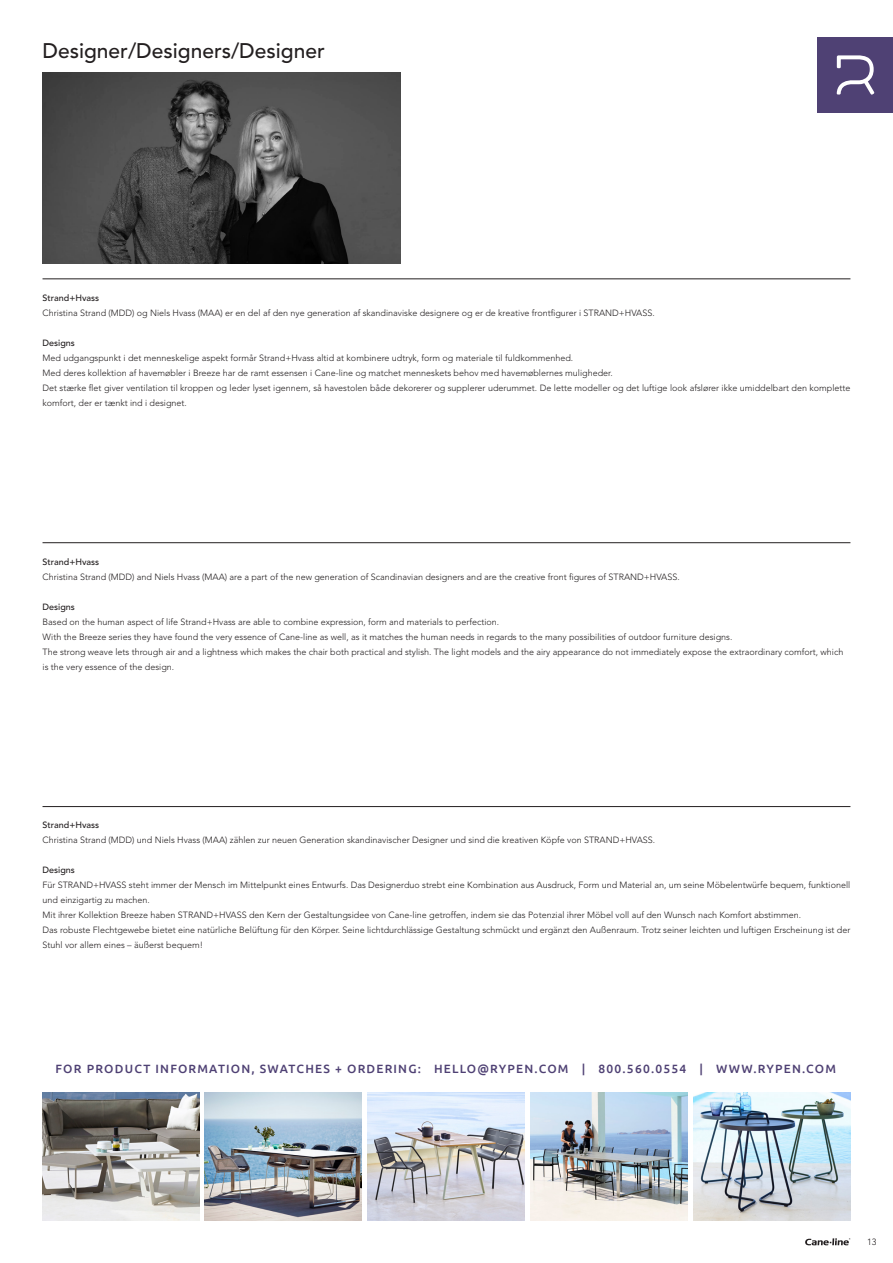
<style>
.page{position:relative;width:893px;height:1263px;background:#fff}
.page>*{position:absolute;margin:0;border:0;box-sizing:border-box;transform-origin:0 0}
.t1{font:500 21px "Avenir LT Pro";color:#231f20}
.t2{font:500 12px "Ubuntu";letter-spacing:.1em;color:#4f4174}
.t3{font:300 9px/15px "Avenir LT Pro";color:#231f20}
.t4{font:500 9px "Avenir LT Pro";color:#231f20}
</style>
<div class="page">
<hr style="left:43px;top:278px;width:807px;height:1px;background:#231f20">
<hr style="left:43px;top:542px;width:807px;height:1px;background:#231f20">
<hr style="left:43px;top:806px;width:807px;height:1px;background:#231f20">
<img style="left:693px;top:1093px;width:157px;height:127px">
<img style="left:367px;top:1093px;width:158px;height:127px">
<img style="left:530px;top:1093px;width:158px;height:127px">
<img style="left:205px;top:1093px;width:157px;height:127px">
<img style="left:43px;top:1093px;width:157px;height:127px">
<img style="left:43px;top:72px;width:358px;height:192px">
<svg style="left:805px;top:1238px;width:45px;height:7px"></svg>
<div style="left:818px;top:38px;width:75px;height:74px;background:#4f4174"></div>
<svg style="left:837px;top:55px;width:37px;height:40px"></svg>
<p class="t1" style="left:43px;top:39px;width:284px">Designer/Designers/Designer</p>
<p class="t4" style="left:43px;top:292px;width:58px">Strand+Hvass</p>
<p class="t3" style="left:43px;top:305px;width:614px">Christina Strand (MDD) og Niels Hvass (MAA) er en del af den nye generation af skandinaviske designere og er de kreative frontfigurer i STRAND+HVASS.</p>
<p class="t4" style="left:43px;top:337px;width:34px">Designs</p>
<p class="t3" style="left:43px;top:350px;width:532px">Med udgangspunkt i det menneskelige aspekt formår Strand+Hvass altid at kombinere udtryk, form og materiale til fuldkommenhed.</p>
<p class="t3" style="left:43px;top:365px;width:572px">Med deres kollektion af havemøbler i Breeze har de ramt essensen i Cane-line og matchet menneskets behov med havemøblernes muligheder.</p>
<p class="t3" style="left:43px;top:380px;width:809px">Det stærke flet giver ventilation til kroppen og leder lyset igennem, så havestolen både dekorerer og supplerer uderummet. De lette modeller og det luftige look afslører ikke umiddelbart den komplette komfort, der er tænkt ind i designet.</p>
<p class="t4" style="left:43px;top:556px;width:58px">Strand+Hvass</p>
<p class="t3" style="left:43px;top:569px;width:639px">Christina Strand (MDD) and Niels Hvass (MAA) are a part of the new generation of Scandinavian designers and are the creative front figures of STRAND+HVASS.</p>
<p class="t4" style="left:43px;top:601px;width:34px">Designs</p>
<p class="t3" style="left:43px;top:614px;width:458px">Based on the human aspect of life Strand+Hvass are able to combine expression, form and materials to perfection.</p>
<p class="t3" style="left:43px;top:629px;width:691px">With the Breeze series they have found the very essence of Cane-line as well, as it matches the human needs in regards to the many possibilities of outdoor furniture designs.</p>
<p class="t3" style="left:43px;top:644px;width:802px">The strong weave lets through air and a lightness which makes the chair both practical and stylish. The light models and the airy appearance do not immediately expose the extraordinary comfort, which is the very essence of the design.</p>
<p class="t4" style="left:43px;top:820px;width:58px">Strand+Hvass</p>
<p class="t3" style="left:43px;top:833px;width:614px">Christina Strand (MDD) und Niels Hvass (MAA) zählen zur neuen Generation skandinavischer Designer und sind die kreativen Köpfe von STRAND+HVASS.</p>
<p class="t4" style="left:43px;top:865px;width:34px">Designs</p>
<p class="t3" style="left:43px;top:878px;width:809px">Für STRAND+HVASS steht immer der Mensch im Mittelpunkt eines Entwurfs. Das Designerduo strebt eine Kombination aus Ausdruck, Form und Material an, um seine Möbelentwürfe bequem, funktionell und einzigartig zu machen.</p>
<p class="t3" style="left:43px;top:908px;width:760px">Mit ihrer Kollektion Breeze haben STRAND+HVASS den Kern der Gestaltungsidee von Cane-line getroffen, indem sie das Potenzial ihrer Möbel voll auf den Wunsch nach Komfort abstimmen.</p>
<p class="t3" style="left:43px;top:923px;width:809px">Das robuste Flechtgewebe bietet eine natürliche Belüftung für den Körper. Seine lichtdurchlässige Gestaltung schmückt und ergänzt den Außenraum. Trotz seiner leichten und luftigen Erscheinung ist der<br>Stuhl vor allem eines – äußerst bequem!</p>
<h2 class="t2" style="left:56px;top:1061px;width:782px">FOR PRODUCT INFORMATION, SWATCHES + ORDERING: HELLO@RYPEN.COM | 800.560.0554 | WWW.RYPEN.COM</h2>
<p class="t3" style="left:867px;top:1234px;width:11px">13</p>
</div>
